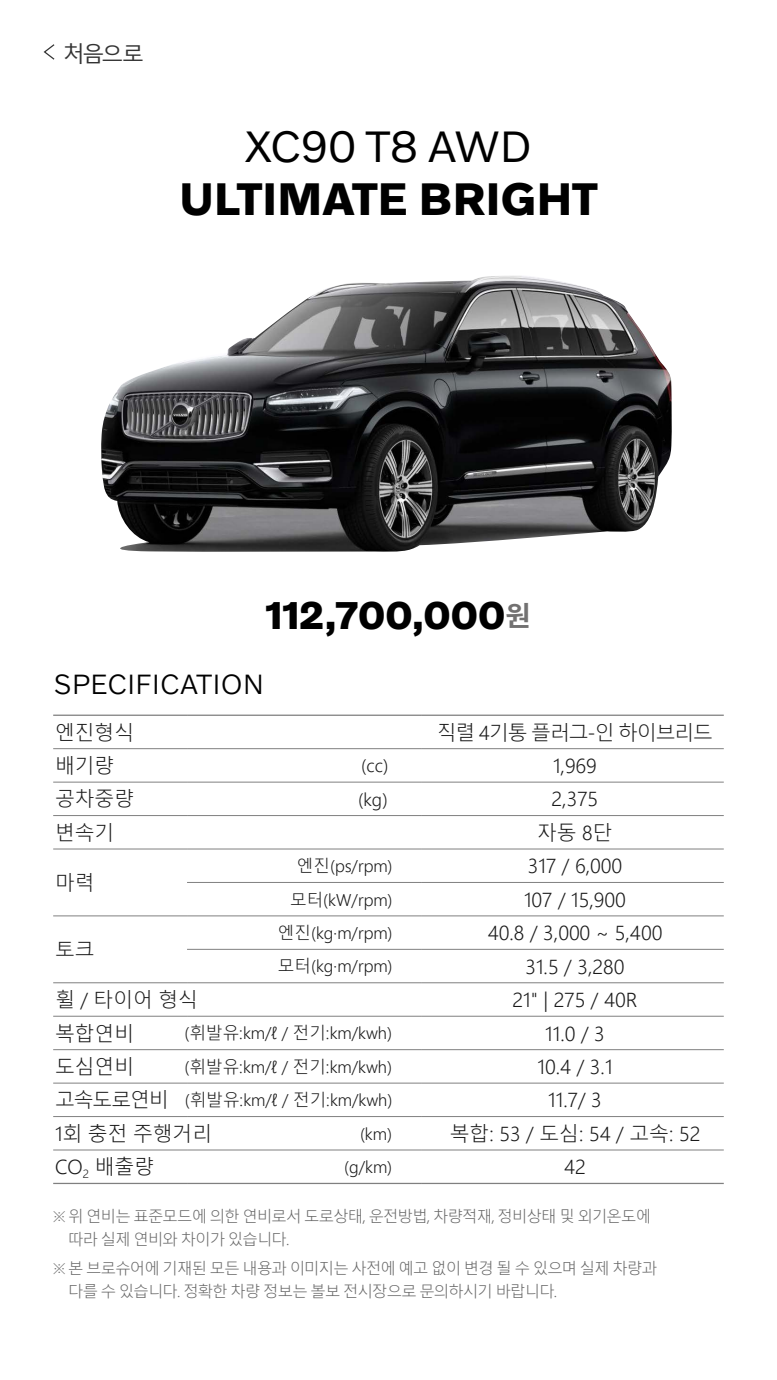
<style>
.page{position:relative;width:777px;height:1380px;background:#fff}
.page>*{position:absolute;margin:0;border:0;box-sizing:border-box;transform-origin:0 0}
.t1{font:700 46.06px "Volvo Novum";letter-spacing:.005em;color:#000}
.t2{font:44.38px "Volvo Novum";letter-spacing:-.025em;color:#000}
.t3{font:700 39.12px "Volvo Novum";letter-spacing:-.015em;color:#000}
.t4{font:300 28.12px "Volvo Novum";letter-spacing:.005em;color:#000}
.t5{font:21.88px "Malgun Gothic";color:#333}
.t6{font:300 19.75px "Malgun Gothic";color:#1a1a1a}
.t7{font:300 19.75px "Malgun Gothic";letter-spacing:-.05em;color:#1a1a1a}
.t8{font:300 17.75px "Malgun Gothic";color:#1a1a1a}
.t9{font:300 16.56px "Malgun Gothic";color:#1a1a1a}
.t10{font:300 15.31px/22.3px "Malgun Gothic";letter-spacing:-.05em;color:#666}
.s1{font-family:"Noto Sans CJ Kkr";font-size:27.62px;color:#727171}
.s2{font-size:19.75px}
</style>
<div class="page">
<svg style="left:43px;top:44px;width:12px;height:16px"></svg>
<img style="left:101px;top:276px;width:570px;height:276px">
<hr style="left:53px;top:1183px;width:134px;height:1px;background:#808080">
<hr style="left:187px;top:1183px;width:235px;height:1px;background:#808080">
<hr style="left:422px;top:1183px;width:301px;height:1px;background:#808080">
<hr style="left:53px;top:749px;width:134px;height:1px;background:#808080">
<hr style="left:187px;top:749px;width:235px;height:1px;background:#808080">
<hr style="left:422px;top:749px;width:301px;height:1px;background:#808080">
<hr style="left:53px;top:782px;width:134px;height:1px;background:#808080">
<hr style="left:187px;top:782px;width:235px;height:1px;background:#808080">
<hr style="left:53px;top:815px;width:134px;height:1px;background:#808080">
<hr style="left:187px;top:815px;width:235px;height:1px;background:#808080">
<hr style="left:53px;top:849px;width:134px;height:1px;background:#808080">
<hr style="left:422px;top:782px;width:301px;height:1px;background:#808080">
<hr style="left:422px;top:815px;width:301px;height:1px;background:#808080">
<hr style="left:187px;top:849px;width:235px;height:1px;background:#808080">
<hr style="left:422px;top:849px;width:301px;height:1px;background:#808080">
<hr style="left:422px;top:916px;width:301px;height:1px;background:#808080">
<hr style="left:187px;top:882px;width:235px;height:1px;background:#808080">
<hr style="left:422px;top:882px;width:301px;height:1px;background:#808080">
<hr style="left:422px;top:949px;width:301px;height:1px;background:#808080">
<hr style="left:53px;top:916px;width:134px;height:1px;background:#808080">
<hr style="left:187px;top:916px;width:235px;height:1px;background:#808080">
<hr style="left:422px;top:983px;width:301px;height:1px;background:#808080">
<hr style="left:187px;top:949px;width:235px;height:1px;background:#808080">
<hr style="left:53px;top:983px;width:134px;height:1px;background:#808080">
<hr style="left:187px;top:983px;width:235px;height:1px;background:#808080">
<hr style="left:53px;top:1016px;width:134px;height:1px;background:#808080">
<hr style="left:187px;top:1016px;width:235px;height:1px;background:#808080">
<hr style="left:422px;top:1016px;width:301px;height:1px;background:#808080">
<hr style="left:53px;top:1050px;width:134px;height:1px;background:#808080">
<hr style="left:187px;top:1050px;width:235px;height:1px;background:#808080">
<hr style="left:422px;top:1050px;width:301px;height:1px;background:#808080">
<hr style="left:53px;top:1083px;width:134px;height:1px;background:#808080">
<hr style="left:187px;top:1083px;width:235px;height:1px;background:#808080">
<hr style="left:422px;top:1083px;width:301px;height:1px;background:#808080">
<hr style="left:53px;top:1116px;width:134px;height:1px;background:#808080">
<hr style="left:187px;top:1116px;width:235px;height:1px;background:#808080">
<hr style="left:422px;top:1116px;width:301px;height:1px;background:#808080">
<hr style="left:53px;top:1150px;width:134px;height:1px;background:#808080">
<hr style="left:187px;top:1150px;width:235px;height:1px;background:#808080">
<hr style="left:422px;top:1150px;width:301px;height:1px;background:#808080">
<hr style="left:53px;top:715px;width:134px;height:1px;background:#808080">
<hr style="left:187px;top:715px;width:235px;height:1px;background:#808080">
<hr style="left:422px;top:715px;width:301px;height:1px;background:#808080">
<p class="t5" style="left:63px;top:41px;width:82px">처음으로</p>
<h2 class="t2" style="left:245px;top:119px;width:288px">XC90 T8 AWD</h2>
<h1 class="t1" style="left:179px;top:170px;width:419px">ULTIMATE BRIGHT</h1>
<h3 class="t3" style="left:265px;top:590px;width:267px">112,700,000<span class="s1">원</span></h3>
<h3 class="t4" style="left:53px;top:666px;width:212px">SPECIFICATION</h3>
<p class="t6" style="left:55px;top:721px;width:81px">엔진형식</p>
<p class="t7" style="left:436px;top:721px;width:278px">직렬 4기통 플러그-인 하이브리드</p>
<p class="t6" style="left:55px;top:754px;width:61px">배기량</p>
<p class="t8" style="left:361px;top:755px;width:28px">(cc)</p>
<p class="t6" style="left:552px;top:754px;width:45px">1,969</p>
<p class="t6" style="left:55px;top:788px;width:81px">공차중량</p>
<p class="t8" style="left:358px;top:789px;width:31px">(kg)</p>
<p class="t6" style="left:551px;top:788px;width:48px">2,375</p>
<p class="t6" style="left:55px;top:821px;width:61px">변속기</p>
<p class="t6" style="left:537px;top:821px;width:77px">자동 8단</p>
<p class="t6" style="left:55px;top:871px;width:41px">마력</p>
<p class="t9" style="left:297px;top:856px;width:97px">엔진(ps/rpm)</p>
<p class="t6" style="left:527px;top:855px;width:96px">317 / 6,000</p>
<p class="t9" style="left:290px;top:890px;width:104px">모터(kW/rpm)</p>
<p class="t6" style="left:524px;top:888px;width:103px">107 / 15,900</p>
<p class="t6" style="left:55px;top:938px;width:41px">토크</p>
<p class="t9" style="left:278px;top:923px;width:116px">엔진(kg·m/rpm)</p>
<p class="t6" style="left:487px;top:922px;width:176px">40.8 / 3,000 ~ 5,400</p>
<p class="t9" style="left:278px;top:957px;width:116px">모터(kg·m/rpm)</p>
<p class="t6" style="left:525px;top:955px;width:100px">31.5 / 3,280</p>
<p class="t6" style="left:55px;top:988px;width:144px">휠 / 타이어 형식</p>
<p class="t6" style="left:512px;top:988px;width:126px">21" | 275 / 40R</p>
<p class="t6" style="left:55px;top:1022px;width:81px">복합연비</p>
<p class="t9" style="left:184px;top:1024px;width:209px">(휘발유:km/ℓ / 전기:km/kwh)</p>
<p class="t6" style="left:545px;top:1022px;width:61px">11.0 / 3</p>
<p class="t6" style="left:55px;top:1055px;width:81px">도심연비</p>
<p class="t9" style="left:184px;top:1057px;width:209px">(휘발유:km/ℓ / 전기:km/kwh)</p>
<p class="t6" style="left:537px;top:1055px;width:77px">10.4 / 3.1</p>
<p class="t9" style="left:55px;top:1091px;width:339px"><span class="s2">고속도로연비</span> (휘발유:km/ℓ / 전기:km/kwh)</p>
<p class="t6" style="left:548px;top:1089px;width:55px">11.7/ 3</p>
<p class="t6" style="left:55px;top:1122px;width:159px">1회 충전 주행거리</p>
<p class="t9" style="left:360px;top:1124px;width:33px">(km)</p>
<p class="t6" style="left:449px;top:1122px;width:252px">복합: 53 / 도심: 54 / 고속: 52</p>
<p class="t6" style="left:55px;top:1156px;width:101px">CO<sub>2</sub> 배출량</p>
<p class="t9" style="left:344px;top:1157px;width:50px">(g/km)</p>
<p class="t6" style="left:564px;top:1156px;width:23px">42</p>
<p class="t10" style="left:68px;top:1206px;width:584px;text-indent:-15px">※ 위 연비는 표준모드에 의한 연비로서 도로상태, 운전방법, 차량적재, 정비상태 및 외기온도에 따라 실제 연비와 차이가 있습니다.</p>
<p class="t10" style="left:68px;top:1258px;width:590px;text-indent:-15px">※ 본 브로슈어에 기재된 모든 내용과 이미지는 사전에 예고 없이 변경 될 수 있으며 실제 차량과 다를 수 있습니다. 정확한 차량 정보는 볼보 전시장으로 문의하시기 바랍니다.</p>
</div>
